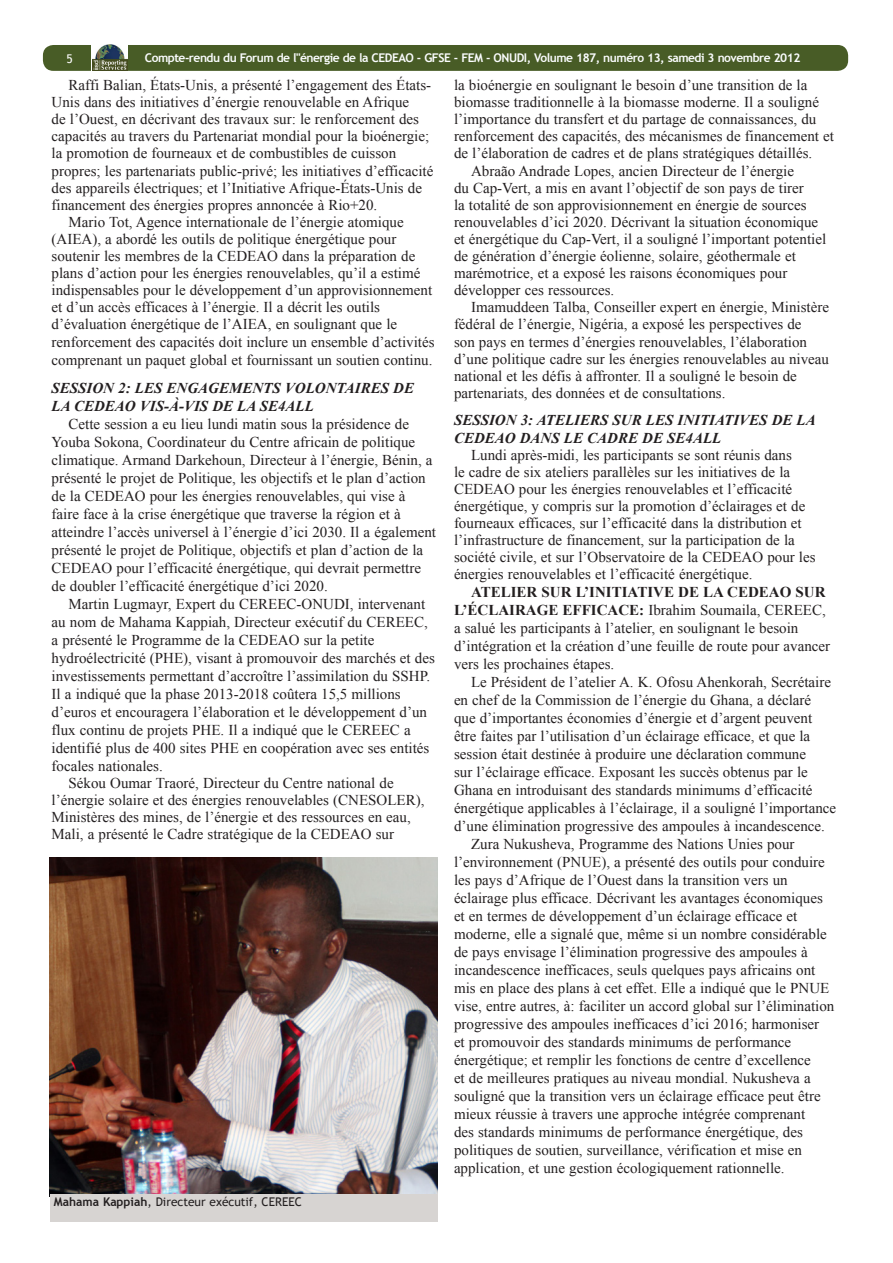
<style>
.page{position:relative;width:893px;height:1263px;background:#fff}
.page>*{position:absolute;margin:0;border:0;box-sizing:border-box;transform-origin:0 0}
.ENB_-_Body{font:15px/18px "Times New Roman";color:#231f20}
.ENB_-_Headline_3{font:italic 700 15px/18px "Times New Roman";color:#231f20}
.t1{font:700 12px "Trebuchet MS";letter-spacing:-.04em;color:#fbfdfe}
.Image_caption{font:12px "Trebuchet MS";color:#231f20}
.t2{font:12px "Trebuchet MS";color:#fff}
.s1{font-weight:700}
</style>
<div class="page">
<div style="left:43px;top:45px;width:805px;height:26px;background:#485c26;border-radius:10px"></div>
<svg style="left:91px;top:45px;width:37px;height:26px"></svg>
<img style="left:92px;top:44px;width:35px;height:27px">
<img style="left:50px;top:857px;width:387px;height:337px">
<div style="left:50px;top:1194px;width:387px;height:28px;background:#d7d4d2"></div>
<p class="t2" style="left:67px;top:51px;width:8px">5</p>
<p class="t1" style="left:145px;top:50px;width:657px">Compte-rendu du Forum de l"énergie de la CEDEAO - GFSE - FEM - ONUDI, Volume 187, numéro 13, samedi 3 novembre 2012</p>
<p class="ENB_-_Body" style="left:52px;top:76px;width:383px;line-height:17.1px;text-indent:17px">Raffi Balian, États-Unis, a présenté l’engagement des États-Unis dans des initiatives d’énergie renouvelable en Afrique<br>de l’Ouest, en décrivant des travaux sur: le renforcement des capacités au travers du Partenariat mondial pour la bioénergie; la promotion de fourneaux et de combustibles de cuisson propres; les partenariats public-privé; les initiatives d’efficacité des appareils électriques; et l’Initiative Afrique-États-Unis de financement des énergies propres annoncée à Rio+20.</p>
<p class="ENB_-_Body" style="left:52px;top:213px;width:384px;line-height:17.2px;text-indent:17px">Mario Tot, Agence internationale de l’énergie atomique (AIEA), a abordé les outils de politique énergétique pour soutenir les membres de la CEDEAO dans la préparation de plans d’action pour les énergies renouvelables, qu’il a estimé indispensables pour le développement d’un approvisionnement et d’un accès efficaces à l’énergie. Il a décrit les outils d’évaluation énergétique de l’AIEA, en soulignant que le renforcement des capacités doit inclure un ensemble d’activités comprenant un paquet global et fournissant un soutien continu.</p>
<p class="ENB_-_Headline_3" style="left:52px;top:379px;width:364px">SESSION 2: LES ENGAGEMENTS VOLONTAIRES DE<br>LA CEDEAO VIS-À-VIS DE LA SE4ALL</p>
<p class="ENB_-_Body" style="left:52px;top:415px;width:386px;text-indent:17px">Cette session a eu lieu lundi matin sous la présidence de Youba Sokona, Coordinateur du Centre africain de politique climatique. Armand Darkehoun, Directeur à l’énergie, Bénin, a présenté le projet de Politique, les objectifs et le plan d’action de la CEDEAO pour les énergies renouvelables, qui vise à faire face à la crise énergétique que traverse la région et à atteindre l’accès universel à l’énergie d’ici 2030. Il a également présenté le projet de Politique, objectifs et plan d’action de la CEDEAO pour l’efficacité énergétique, qui devrait permettre de doubler l’efficacité énergétique d’ici 2020.</p>
<p class="ENB_-_Body" style="left:52px;top:595px;width:385px;text-indent:17px">Martin Lugmayr, Expert du CEREEC-ONUDI, intervenant au nom de Mahama Kappiah, Directeur exécutif du CEREEC, a présenté le Programme de la CEDEAO sur la petite hydroélectricité (PHE), visant à promouvoir des marchés et des investissements permettant d’accroître l’assimilation du SSHP.<br>Il a indiqué que la phase 2013-2018 coûtera 15,5 millions d’euros et encouragera l’élaboration et le développement d’un flux continu de projets PHE. Il a indiqué que le CEREEC a identifié plus de 400 sites PHE en coopération avec ses entités focales nationales.</p>
<p class="ENB_-_Body" style="left:52px;top:774px;width:374px;line-height:17.1px;text-indent:17px">Sékou Oumar Traoré, Directeur du Centre national de l’énergie solaire et des énergies renouvelables (CNESOLER), Ministères des mines, de l’énergie et des ressources en eau, Mali, a présenté le Cadre stratégique de la CEDEAO sur</p>
<p class="ENB_-_Body" style="left:454px;top:76px;width:381px;line-height:17.1px">la bioénergie en soulignant le besoin d’une transition de la biomasse traditionnelle à la biomasse moderne. Il a souligné l’importance du transfert et du partage de connaissances, du renforcement des capacités, des mécanismes de financement et de l’élaboration de cadres et de plans stratégiques détaillés.</p>
<p class="ENB_-_Body" style="left:454px;top:162px;width:374px;line-height:17.1px;text-indent:17px">Abraão Andrade Lopes, ancien Directeur de l’énergie<br>du Cap-Vert, a mis en avant l’objectif de son pays de tirer<br>la totalité de son approvisionnement en énergie de sources renouvelables d’ici 2020. Décrivant la situation économique et énergétique du Cap-Vert, il a souligné l’important potentiel de génération d’énergie éolienne, solaire, géothermale et marémotrice, et a exposé les raisons économiques pour développer ces ressources.</p>
<p class="ENB_-_Body" style="left:454px;top:298px;width:377px;line-height:17.1px;text-indent:17px">Imamuddeen Talba, Conseiller expert en énergie, Ministère fédéral de l’énergie, Nigéria, a exposé les perspectives de<br>son pays en termes d’énergies renouvelables, l’élaboration d’une politique cadre sur les énergies renouvelables au niveau national et les défis à affronter. Il a souligné le besoin de partenariats, des données et de consultations.</p>
<p class="ENB_-_Headline_3" style="left:454px;top:411px;width:363px;line-height:17.1px">SESSION 3: ATELIERS SUR LES INITIATIVES DE LA<br>CEDEAO DANS LE CADRE DE SE4ALL</p>
<p class="ENB_-_Body" style="left:454px;top:446px;width:363px;line-height:17.1px;text-indent:17px">Lundi après-midi, les participants se sont réunis dans<br>le cadre de six ateliers parallèles sur les initiatives de la CEDEAO pour les énergies renouvelables et l’efficacité énergétique, y compris sur la promotion d’éclairages et de fourneaux efficaces, sur l’efficacité dans la distribution et l’infrastructure de financement, sur la participation de la société civile, et sur l’Observatoire de la CEDEAO pour les énergies renouvelables et l’efficacité énergétique.</p>
<p class="ENB_-_Body" style="left:454px;top:583px;width:378px;text-indent:17px"><span class="s1">ATELIER SUR L’INITIATIVE DE LA CEDEAO SUR L’ÉCLAIRAGE EFFICACE:</span> Ibrahim Soumaila, CEREEC, a salué les participants à l’atelier, en soulignant le besoin d’intégration et la création d’une feuille de route pour avancer vers les prochaines étapes.</p>
<p class="ENB_-_Body" style="left:454px;top:673px;width:384px;text-indent:17px">Le Président de l’atelier A. K. Ofosu Ahenkorah, Secrétaire en chef de la Commission de l’énergie du Ghana, a déclaré que d’importantes économies d’énergie et d’argent peuvent être faites par l’utilisation d’un éclairage efficace, et que la session était destinée à produire une déclaration commune<br>sur l’éclairage efficace. Exposant les succès obtenus par le Ghana en introduisant des standards minimums d’efficacité énergétique applicables à l’éclairage, il a souligné l’importance d’une élimination progressive des ampoules à incandescence.</p>
<p class="ENB_-_Body" style="left:454px;top:835px;width:382px;text-indent:17px">Zura Nukusheva, Programme des Nations Unies pour l’environnement (PNUE), a présenté des outils pour conduire les pays d’Afrique de l’Ouest dans la transition vers un éclairage plus efficace. Décrivant les avantages économiques et en termes de développement d’un éclairage efficace et moderne, elle a signalé que, même si un nombre considérable de pays envisage l’élimination progressive des ampoules à incandescence inefficaces, seuls quelques pays africains ont mis en place des plans à cet effet. Elle a indiqué que le PNUE vise, entre autres, à: faciliter un accord global sur l’élimination progressive des ampoules inefficaces d’ici 2016; harmoniser<br>et promouvoir des standards minimums de performance énergétique; et remplir les fonctions de centre d’excellence<br>et de meilleures pratiques au niveau mondial. Nukusheva a souligné que la transition vers un éclairage efficace peut être mieux réussie à travers une approche intégrée comprenant<br>des standards minimums de performance énergétique, des politiques de soutien, surveillance, vérification et mise en application, et une gestion écologiquement rationnelle.</p>
<p class="Image_caption" style="left:54px;top:1194px;width:249px"><span class="s1">Mahama Kappiah</span>, Directeur exécutif, CEREEC</p>
</div>
